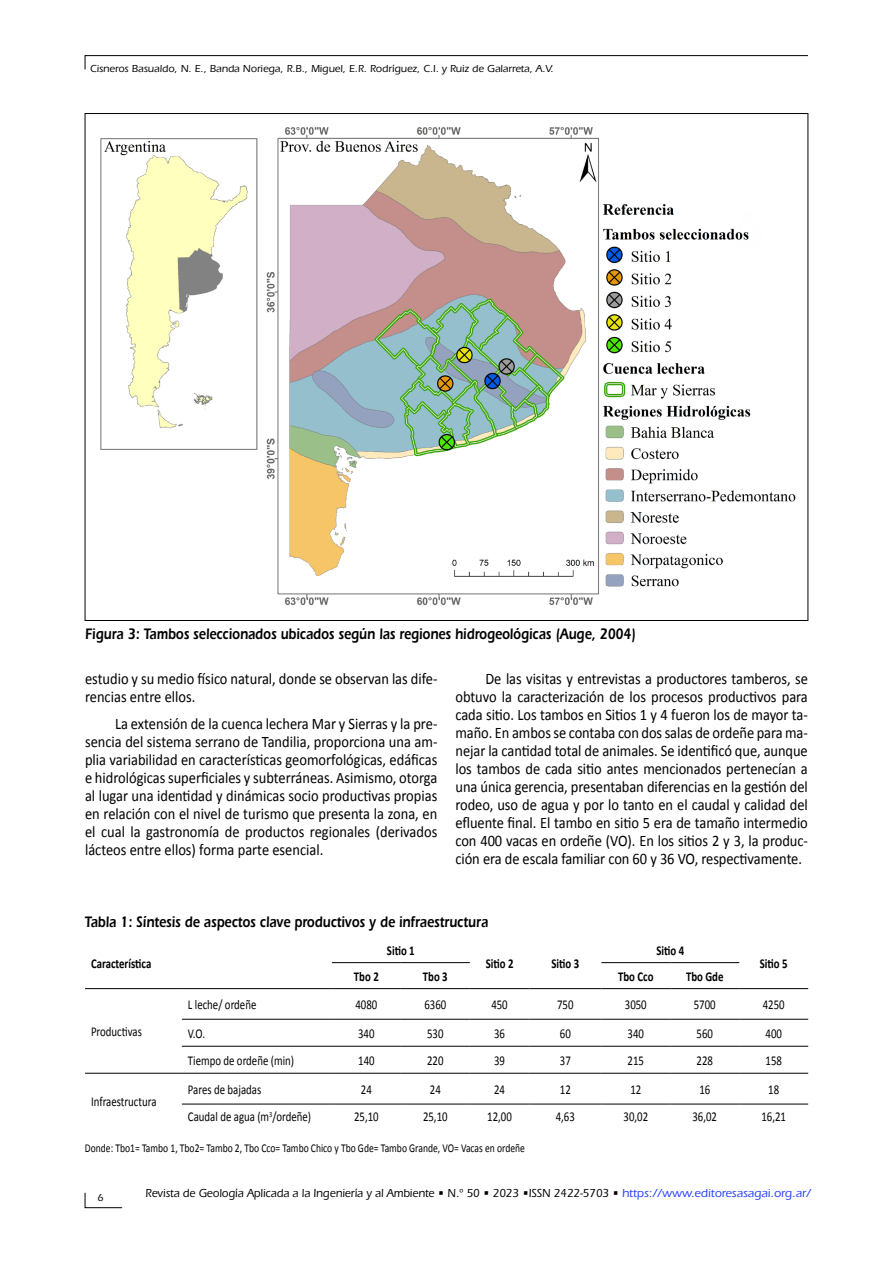
<style>
.page{position:relative;width:893px;height:1263px;background:#fff}
.page>*{position:absolute;margin:0;border:0;box-sizing:border-box;transform-origin:0 0}
.t1{font:16.05px/18px "Calibri";color:#000;text-align:justify;scale:.9 1}
.t2{font:600 15.75px "ITC Eras Std";color:#000;scale:.8 1}
.t3{font:13.5px "Calibri";color:#000;scale:.8 1}
.t4{font:700 13.5px "Calibri";color:#000;scale:.8 1}
.t5{font:500 12px "ITC Eras Std";color:#000;scale:.93 1}
.t6{font:12px "Calibri";color:#000;scale:.8 1}
.t7{font:500 10.5px "ITC Eras Std";color:#000}
.s1{color:#2540ff}
</style>
<div class="page">
<svg style="left:85px;top:55px;width:723px;height:15px"></svg>
<svg style="left:85px;top:1192px;width:38px;height:16px"></svg>
<hr style="left:332px;top:962px;width:69px;height:1px;background:#000">
<hr style="left:401px;top:962px;width:69px;height:1px;background:#000">
<hr style="left:601px;top:962px;width:69px;height:1px;background:#000">
<hr style="left:670px;top:962px;width:69px;height:1px;background:#000">
<hr style="left:85px;top:988px;width:97px;height:1px;background:#000">
<hr style="left:182px;top:988px;width:150px;height:1px;background:#000">
<hr style="left:332px;top:988px;width:69px;height:1px;background:#000">
<hr style="left:401px;top:988px;width:69px;height:1px;background:#000">
<hr style="left:470px;top:988px;width:59px;height:1px;background:#000">
<hr style="left:529px;top:988px;width:72px;height:1px;background:#000">
<hr style="left:601px;top:988px;width:69px;height:1px;background:#000">
<hr style="left:670px;top:988px;width:69px;height:1px;background:#000">
<hr style="left:739px;top:988px;width:69px;height:1px;background:#000">
<hr style="left:182px;top:1019px;width:150px;height:1px;background:#000">
<hr style="left:332px;top:1019px;width:69px;height:1px;background:#000">
<hr style="left:401px;top:1019px;width:69px;height:1px;background:#000">
<hr style="left:470px;top:1019px;width:59px;height:1px;background:#000">
<hr style="left:529px;top:1019px;width:72px;height:1px;background:#000">
<hr style="left:601px;top:1019px;width:69px;height:1px;background:#000">
<hr style="left:670px;top:1019px;width:69px;height:1px;background:#000">
<hr style="left:739px;top:1019px;width:69px;height:1px;background:#000">
<hr style="left:182px;top:1046px;width:150px;height:1px;background:#000">
<hr style="left:332px;top:1046px;width:69px;height:1px;background:#000">
<hr style="left:401px;top:1046px;width:69px;height:1px;background:#000">
<hr style="left:470px;top:1046px;width:59px;height:1px;background:#000">
<hr style="left:529px;top:1046px;width:72px;height:1px;background:#000">
<hr style="left:601px;top:1046px;width:69px;height:1px;background:#000">
<hr style="left:670px;top:1046px;width:69px;height:1px;background:#000">
<hr style="left:739px;top:1046px;width:69px;height:1px;background:#000">
<hr style="left:85px;top:1073px;width:97px;height:1px;background:#000">
<hr style="left:182px;top:1073px;width:150px;height:1px;background:#000">
<hr style="left:332px;top:1073px;width:69px;height:1px;background:#000">
<hr style="left:401px;top:1073px;width:69px;height:1px;background:#000">
<hr style="left:470px;top:1073px;width:59px;height:1px;background:#000">
<hr style="left:529px;top:1073px;width:72px;height:1px;background:#000">
<hr style="left:601px;top:1073px;width:69px;height:1px;background:#000">
<hr style="left:670px;top:1073px;width:69px;height:1px;background:#000">
<hr style="left:739px;top:1073px;width:69px;height:1px;background:#000">
<hr style="left:182px;top:1104px;width:150px;height:1px;background:#000">
<hr style="left:332px;top:1104px;width:69px;height:1px;background:#000">
<hr style="left:401px;top:1104px;width:69px;height:1px;background:#000">
<hr style="left:470px;top:1104px;width:59px;height:1px;background:#000">
<hr style="left:529px;top:1104px;width:72px;height:1px;background:#000">
<hr style="left:601px;top:1104px;width:69px;height:1px;background:#000">
<hr style="left:670px;top:1104px;width:69px;height:1px;background:#000">
<hr style="left:739px;top:1104px;width:69px;height:1px;background:#000">
<img style="left:100px;top:127px;width:696px;height:479px">
<p class="t7" style="left:90px;top:63px;width:465px">Cisneros Basualdo, N. E., Banda Noriega, R.B., Miguel, E.R. Rodríguez, C.I. y Ruiz de Galarreta, A.V.</p>
<p class="t2" style="left:85px;top:625px;width:690px">Figura 3: Tambos seleccionados ubicados según las regiones hidrogeológicas (Auge, 2004)</p>
<p class="t1" style="left:85px;top:669px;width:393px">estudio y su medio físico natural, donde se observan las dife&shy;rencias entre ellos.</p>
<p class="t1" style="left:85px;top:714px;width:393px;text-indent:30px">La extensión de la cuenca lechera Mar y Sierras y la pre&shy;sencia del sistema serrano de Tandilia, proporciona una am&shy;plia variabilidad en características geomorfológicas, edáficas e hidrológicas superficiales y subterráneas. Asimismo, otorga al lugar una identidad y dinámicas socio productivas propias en relación con el nivel de turismo que presenta la zona, en el cual la gastronomía de productos regionales (derivados lácteos entre ellos) forma parte esencial.</p>
<p class="t1" style="left:455px;top:669px;width:393px;text-indent:30px">De las visitas y entrevistas a productores tamberos, se obtuvo la caracterización de los procesos productivos para cada sitio. Los tambos en Sitios 1 y 4 fueron los de mayor ta&shy;maño. En ambos se contaba con dos salas de ordeñe para ma&shy;nejar la cantidad total de animales. Se identificó que, aunque los tambos de cada sitio antes mencionados pertenecían a una única gerencia, presentaban diferencias en la gestión del rodeo, uso de agua y por lo tanto en el caudal y calidad del efluente final. El tambo en sitio 5 era de tamaño intermedio con 400 vacas en ordeñe (VO). En los sitios 2 y 3, la produc&shy;ción era de escala familiar con 60 y 36 VO, respectivamente.</p>
<p class="t2" style="left:85px;top:913px;width:506px">Tabla 1: Síntesis de aspectos clave productivos y de infraestructura</p>
<p class="t4" style="left:91px;top:954px;width:77px">Característica</p>
<p class="t4" style="left:387px;top:941px;width:36px">Sitio 1</p>
<p class="t4" style="left:486px;top:954px;width:36px">Sitio 2</p>
<p class="t4" style="left:551px;top:954px;width:36px">Sitio 3</p>
<p class="t4" style="left:656px;top:941px;width:36px">Sitio 4</p>
<p class="t4" style="left:354px;top:967px;width:33px">Tbo 2</p>
<p class="t4" style="left:423px;top:967px;width:33px">Tbo 3</p>
<p class="t4" style="left:618px;top:967px;width:46px">Tbo Cco</p>
<p class="t4" style="left:686px;top:967px;width:48px">Tbo Gde</p>
<p class="t4" style="left:760px;top:954px;width:36px">Sitio 5</p>
<p class="t3" style="left:91px;top:1022px;width:65px">Productivas</p>
<p class="t3" style="left:188px;top:995px;width:87px">L leche/ ordeñe</p>
<p class="t3" style="left:355px;top:995px;width:29px">4080</p>
<p class="t3" style="left:424px;top:995px;width:29px">6360</p>
<p class="t3" style="left:491px;top:995px;width:22px">450</p>
<p class="t3" style="left:557px;top:995px;width:22px">750</p>
<p class="t3" style="left:625px;top:995px;width:29px">3050</p>
<p class="t3" style="left:694px;top:995px;width:29px">5700</p>
<p class="t3" style="left:763px;top:995px;width:29px">4250</p>
<p class="t3" style="left:188px;top:1024px;width:23px">V.O.</p>
<p class="t3" style="left:358px;top:1024px;width:22px">340</p>
<p class="t3" style="left:427px;top:1024px;width:22px">530</p>
<p class="t3" style="left:494px;top:1024px;width:15px">36</p>
<p class="t3" style="left:560px;top:1024px;width:15px">60</p>
<p class="t3" style="left:628px;top:1024px;width:22px">340</p>
<p class="t3" style="left:697px;top:1024px;width:22px">560</p>
<p class="t3" style="left:765px;top:1024px;width:22px">400</p>
<p class="t3" style="left:188px;top:1051px;width:134px">Tiempo de ordeñe (min)</p>
<p class="t3" style="left:358px;top:1051px;width:22px">140</p>
<p class="t3" style="left:427px;top:1051px;width:22px">220</p>
<p class="t3" style="left:494px;top:1051px;width:15px">39</p>
<p class="t3" style="left:560px;top:1051px;width:15px">37</p>
<p class="t3" style="left:628px;top:1051px;width:22px">215</p>
<p class="t3" style="left:697px;top:1051px;width:22px">228</p>
<p class="t3" style="left:765px;top:1051px;width:22px">158</p>
<p class="t3" style="left:188px;top:1080px;width:93px">Pares de bajadas</p>
<p class="t3" style="left:361px;top:1080px;width:15px">24</p>
<p class="t3" style="left:430px;top:1080px;width:15px">24</p>
<p class="t3" style="left:494px;top:1080px;width:15px">24</p>
<p class="t3" style="left:560px;top:1080px;width:15px">12</p>
<p class="t3" style="left:630px;top:1080px;width:15px">12</p>
<p class="t3" style="left:699px;top:1080px;width:15px">16</p>
<p class="t3" style="left:768px;top:1080px;width:15px">18</p>
<p class="t3" style="left:188px;top:1107px;width:155px">Caudal de agua (m<sup>3</sup>/ordeñe)</p>
<p class="t3" style="left:354px;top:1107px;width:32px">25,10</p>
<p class="t3" style="left:423px;top:1107px;width:32px">25,10</p>
<p class="t3" style="left:487px;top:1107px;width:32px">12,00</p>
<p class="t3" style="left:556px;top:1107px;width:25px">4,63</p>
<p class="t3" style="left:623px;top:1107px;width:32px">30,02</p>
<p class="t3" style="left:692px;top:1107px;width:32px">36,02</p>
<p class="t3" style="left:761px;top:1107px;width:32px">16,21</p>
<p class="t6" style="left:85px;top:1139px;width:552px">Donde: Tbo1= Tambo 1, Tbo2= Tambo 2, Tbo Cco= Tambo Chico y Tbo Gde= Tambo Grande, VO= Vacas en ordeñe</p>
<p class="t3" style="left:91px;top:1092px;width:83px">Infraestructura</p>
<p class="t7" style="left:97px;top:1191px;width:8px">6</p>
<p class="t5" style="left:145px;top:1186px;width:717px">Revista de Geología Aplicada a la Ingeniería y al Ambiente • N.º 50 • 2023 •ISSN 2422-5703 • <span class="s1">https://www.editoresasagai.org.ar/</span></p>
</div>
